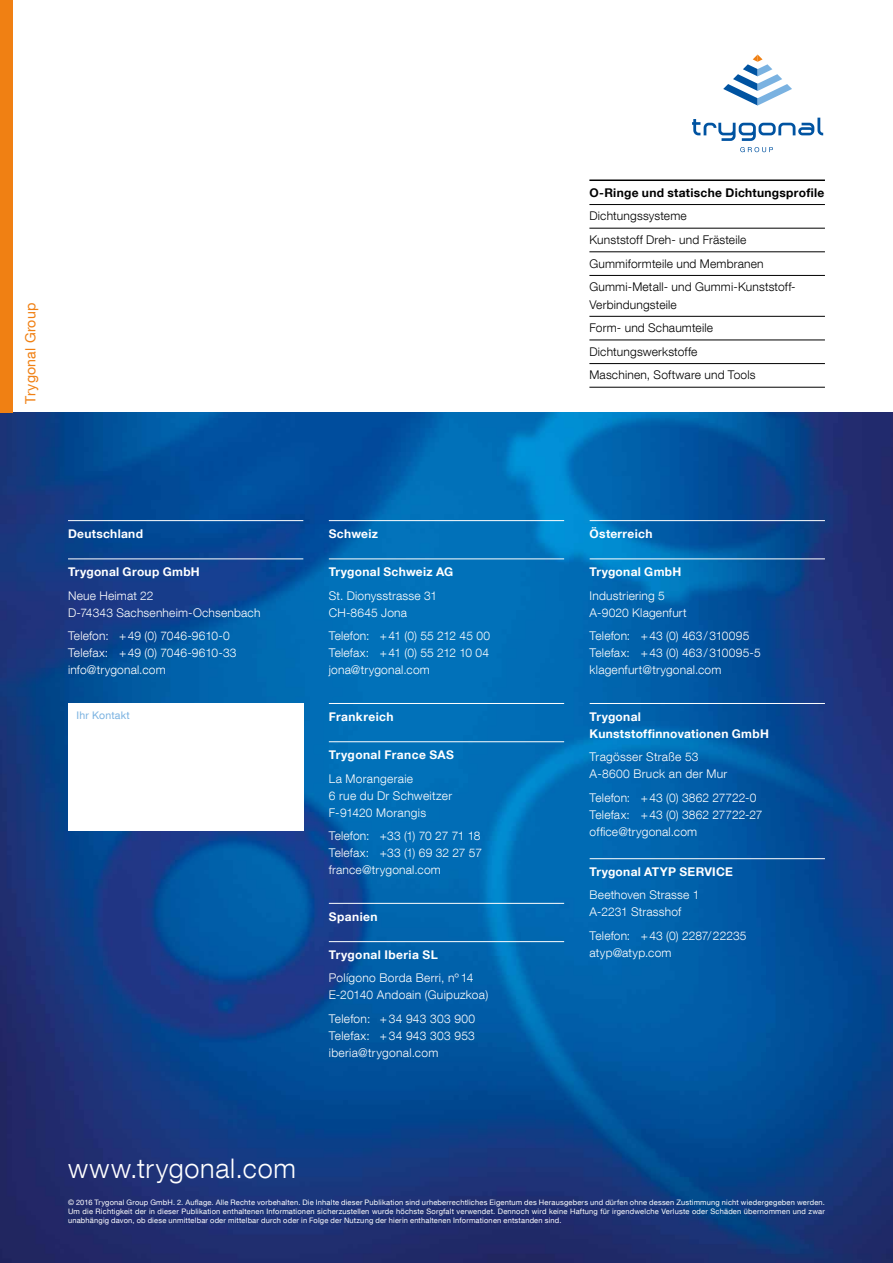
<style>
.page{position:relative;width:893px;height:1263px;background:#fff}
.page>*{position:absolute;margin:0;border:0;box-sizing:border-box;transform-origin:0 0}
.t1{font:300 27px "Helvetica Neue LT Com";letter-spacing:.03em;color:#fff}
.t2{font:14.1px "Helvetica Neue LT Com";letter-spacing:.015em;color:#f08013}
.t3{font:300 12px/17px "Helvetica Neue LT Com";letter-spacing:.015em;color:#fff}
.t4{font:300 12px/23.7px "Helvetica Neue LT Com";letter-spacing:.015em;color:#000}
.t5{font:700 12px/17px "Helvetica Neue LT Com";letter-spacing:.025em;color:#fff}
.t6{font:700 12px "Helvetica Neue LT Com";letter-spacing:.025em;color:#000}
.t7{font:10.5px "Helvetica Neue LT Com";letter-spacing:.015em;color:#7ab2e1}
.t8{font:7.5px/9px "Helvetica Neue LT Com";letter-spacing:.025em;color:#fff;text-align:justify}
</style>
<div class="page">
<img style="left:0;top:412px;width:893px;height:851px">
<div style="left:0;top:0;width:13px;height:412px;background:#f08013"></div>
<svg style="left:740px;top:147px;width:33px;height:5px"></svg>
<svg style="left:723px;top:54px;width:69px;height:52px"></svg>
<svg style="left:692px;top:118px;width:131px;height:23px"></svg>
<hr style="left:589px;top:179px;width:236px;height:2px;background:#000">
<hr style="left:589px;top:204px;width:236px;height:1px;background:#000">
<hr style="left:589px;top:228px;width:236px;height:1px;background:#000">
<hr style="left:589px;top:252px;width:236px;height:1px;background:#000">
<hr style="left:589px;top:275px;width:236px;height:1px;background:#000">
<hr style="left:589px;top:316px;width:236px;height:1px;background:#000">
<hr style="left:589px;top:340px;width:236px;height:1px;background:#000">
<hr style="left:589px;top:363px;width:236px;height:1px;background:#000">
<hr style="left:589px;top:387px;width:236px;height:1px;background:#000">
<hr style="left:590px;top:520px;width:235px;height:1px;background:#fff">
<hr style="left:590px;top:558px;width:235px;height:1px;background:#fff">
<hr style="left:590px;top:703px;width:235px;height:1px;background:#fff">
<hr style="left:590px;top:858px;width:235px;height:1px;background:#fff">
<hr style="left:68px;top:520px;width:235px;height:1px;background:#fff">
<hr style="left:68px;top:558px;width:235px;height:1px;background:#fff">
<hr style="left:329px;top:520px;width:235px;height:1px;background:#fff">
<hr style="left:329px;top:558px;width:235px;height:1px;background:#fff">
<hr style="left:329px;top:703px;width:235px;height:1px;background:#fff">
<hr style="left:329px;top:741px;width:235px;height:1px;background:#fff">
<hr style="left:329px;top:903px;width:235px;height:1px;background:#fff">
<hr style="left:329px;top:941px;width:235px;height:1px;background:#fff">
<div style="left:68px;top:703px;width:235px;height:128px;background:#fff"></div>
<p class="t2" style="left:22px;top:404px;width:103px;rotate:-90deg">Trygonal Group</p>
<p class="t6" style="left:589px;top:185px;width:236px">O-Ringe und statische Dichtungsprofile</p>
<p class="t4" style="left:589px;top:204px;width:208px">Dichtungssysteme<br>Kunststoff Dreh- und Frästeile<br>Gummiformteile und Membranen<br>Gummi-Metall- und Gummi-Kunststoff-</p>
<p class="t4" style="left:589px;top:292px;width:168px">Verbindungsteile<br>Form- und Schaumteile<br>Dichtungswerkstoffe<br>Maschinen, Software und Tools</p>
<p class="t5" style="left:68px;top:525px;width:76px">Deutschland</p>
<p class="t5" style="left:68px;top:563px;width:133px">Trygonal Group GmbH</p>
<p class="t3" style="left:68px;top:587px;width:194px">Neue Heimat 22<br>D-74343 Sachsenheim-Ochsenbach</p>
<p class="t3" style="left:68px;top:627px;width:170px">Telefon: +49 (0) 7046-9610-0<br>Telefax: +49 (0) 7046-9610-33 info@trygonal.com</p>
<p class="t7" style="left:77px;top:709px;width:55px">Ihr Kontakt</p>
<p class="t5" style="left:329px;top:525px;width:51px">Schweiz</p>
<p class="t5" style="left:329px;top:563px;width:126px">Trygonal Schweiz AG</p>
<p class="t3" style="left:329px;top:587px;width:110px">St. Dionysstrasse 31<br>CH-8645 Jona</p>
<p class="t3" style="left:329px;top:627px;width:163px;text-align:justify">Telefon: +41 (0) 55 212 45 00<br>Telefax: +41 (0) 55 212 10 04 jona@trygonal.com</p>
<p class="t5" style="left:329px;top:708px;width:66px">Frankreich</p>
<p class="t5" style="left:329px;top:746px;width:127px">Trygonal France SAS</p>
<p class="t3" style="left:329px;top:769px;width:125px">La Morangeraie<br>6 rue du Dr Schweitzer<br>F-91420 Morangis</p>
<p class="t3" style="left:329px;top:827px;width:155px;text-align:justify">Telefon: +33 (1) 70 27 71 18<br>Telefax: +33 (1) 69 32 27 57 france@trygonal.com</p>
<p class="t5" style="left:329px;top:908px;width:50px">Spanien</p>
<p class="t5" style="left:329px;top:946px;width:111px">Trygonal Iberia SL</p>
<p class="t3" style="left:329px;top:969px;width:161px">Polígono Borda Berri, nº 14<br>E-20140 Andoain (Guipuzkoa)</p>
<p class="t3" style="left:329px;top:1010px;width:148px;text-align:justify">Telefon: +34 943 303 900<br>Telefax: +34 943 303 953 iberia@trygonal.com</p>
<h1 class="t1" style="left:68px;top:1152px;width:229px">www.trygonal.com</h1>
<p class="t5" style="left:590px;top:525px;width:64px">Österreich</p>
<p class="t5" style="left:590px;top:563px;width:93px">Trygonal GmbH</p>
<p class="t3" style="left:590px;top:587px;width:99px">Industriering 5<br>A-9020 Klagenfurt</p>
<p class="t3" style="left:590px;top:627px;width:173px">Telefon: +43 (0) 463/310095<br>Telefax: +43 (0) 463/310095-5 klagenfurt@trygonal.com</p>
<p class="t5" style="left:590px;top:708px;width:181px">Trygonal<br>Kunststoff-i nnovationen GmbH</p>
<p class="t3" style="left:590px;top:748px;width:139px">Tragösser Straße 53<br>A-8600 Bruck an der Mur</p>
<p class="t3" style="left:590px;top:789px;width:174px">Telefon: +43 (0) 3862 27722-0<br>Telefax: +43 (0) 3862 27722-27 office@trygonal.com</p>
<p class="t5" style="left:590px;top:863px;width:145px">Trygonal ATYP SERVICE</p>
<p class="t3" style="left:590px;top:886px;width:111px">Beethoven Strasse 1<br>A-2231 Strasshof</p>
<p class="t3" style="left:590px;top:927px;width:158px">Telefon: +43 (0) 2287/22235 atyp@atyp.com</p>
<p class="t8" style="left:68px;top:1197px;width:758px">© 2016 Trygonal Group GmbH. 2. Auflage. Alle Rechte vorbehalten. Die Inhalte dieser Publikation sind urheberrechtliches Eigentum des Herausgebers und dürfen ohne dessen Zustimmung nicht wiedergegeben werden.<br>Um die Richtigkeit der in dieser Publikation enthaltenen Informationen sicherzustellen wurde höchste Sorgfalt verwendet. Dennoch wird keine Haftung für irgendwelche Verluste oder Schäden übernommen und zwar unabhängig davon, ob diese unmittelbar oder mittelbar durch oder in Folge der Nutzung der hierin enthaltenen Informationen entstanden sind.</p>
</div>
